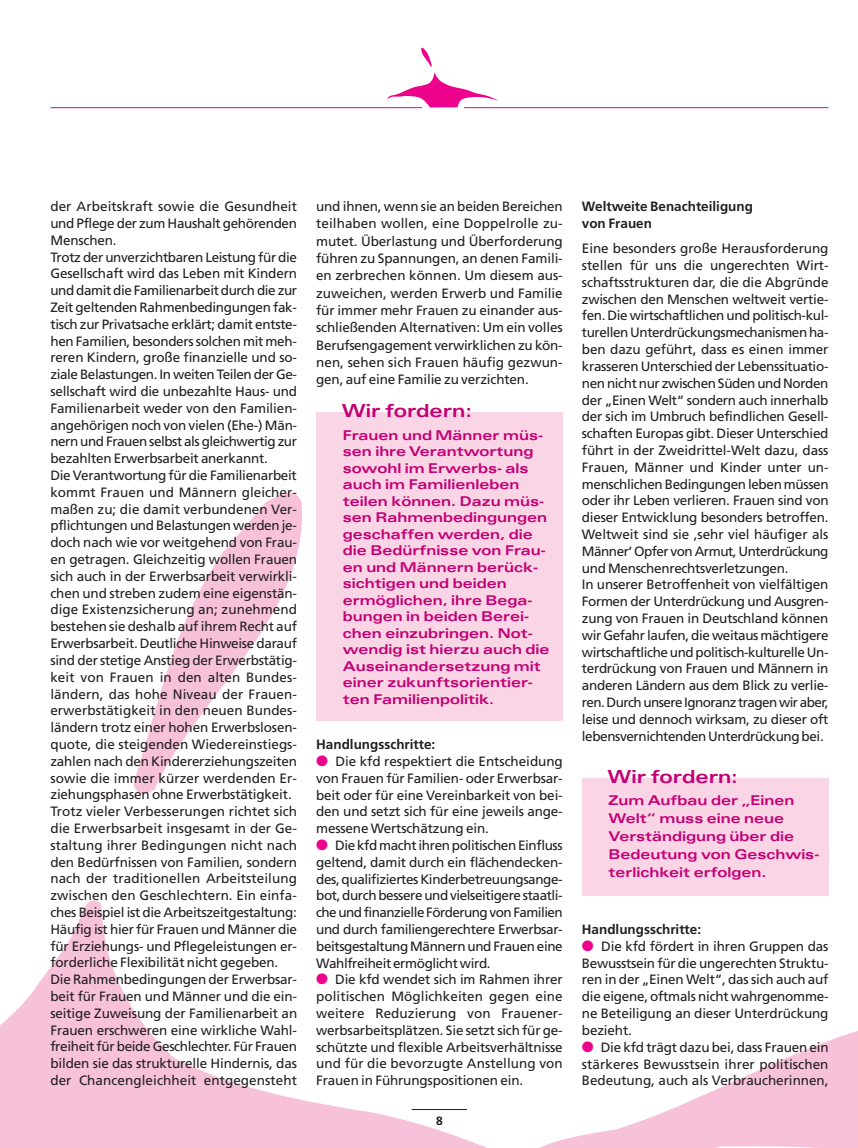
<style>
.page{position:relative;width:858px;height:1148px;background:#fff}
.page>*{position:absolute;margin:0;border:0;box-sizing:border-box;transform-origin:0 0}
.t1{font:700 expanded 18px "Univers";color:#c30175}
.t2{font:13.5px/16.8px "Frutiger";letter-spacing:-.01em;color:#231f20;text-align:justify}
.t3{font:700 expanded 13.5px/16.5px "Univers";color:#c30175}
.t4{font:700 13.5px/16.8px "Frutiger";color:#231f20}
.t5{font:700 12px "Frutiger";color:#231f20}
.s1{color:#ed028c}
</style>
<div class="page">
<svg style="left:133px;top:493px;width:169px;height:301px"></svg>
<svg style="left:0;top:900px;width:485px;height:247px"></svg>
<svg style="left:542px;top:895px;width:316px;height:252px"></svg>
<hr style="left:50px;top:107px;width:779px;height:1px;background:#ed028c">
<div style="left:423px;top:104px;width:41px;height:12px;background:#fff"></div>
<svg style="left:421px;top:47px;width:11px;height:20px"></svg>
<svg style="left:387px;top:73px;width:111px;height:34px"></svg>
<hr style="left:412px;top:1109px;width:55px;height:1px;background:#231f20">
<div style="left:316px;top:412px;width:247px;height:308px;background:#fad5e5"></div>
<div style="left:582px;top:778px;width:247px;height:117px;background:#fad5e5"></div>
<p class="t2" style="left:50px;top:199px;width:248px;text-align:left">der Arbeitskraft sowie die Gesundheit und Pflege der zum Haushalt gehörenden Menschen.<br>Trotz der unverzichtbaren Leistung für die Gesellschaft wird das Leben mit Kindern und damit die Familienarbeit durch die zur Zeit geltenden Rahmenbedingungen fak&shy;tisch zur Privatsache erklärt; damit entste&shy;hen Familien, besonders solchen mit meh&shy;reren Kindern, große finanzielle und so&shy;ziale Belastungen. In weiten Teilen der Ge&shy;sellschaft wird die unbezahlte Haus- und Familienarbeit weder von den Familien&shy;angehörigen noch von vielen (Ehe-) Män&shy;nern und Frauen selbst als gleichwertig zur bezahlten Erwerbsarbeit anerkannt.<br>Die Verantwortung für die Familienarbeit kommt Frauen und Männern gleicher&shy;maßen zu; die damit verbundenen Ver&shy;pflichtungen und Belastungen werden je&shy;doch nach wie vor weitgehend von Frau&shy;en getragen. Gleichzeitig wollen Frauen sich auch in der Erwerbsarbeit verwirkli&shy;chen und streben zudem eine eigenstän&shy;dige Existenzsicherung an; zunehmend bestehen sie deshalb auf ihrem Recht auf Erwerbsarbeit. Deutliche Hinweise darauf sind der stetige Anstieg der Erwerbstätig&shy;keit von Frauen in den alten Bundes&shy;ländern, das hohe Niveau der Frauen&shy;erwerbstätigkeit in den neuen Bundes&shy;ländern trotz einer hohen Erwerbslosen&shy;quote, die steigenden Wiedereinstiegs&shy;zahlen nach den Kindererziehungszeiten sowie die immer kürzer werdenden Er&shy;ziehungsphasen ohne Erwerbstätigkeit.<br>Trotz vieler Verbesserungen richtet sich die Erwerbsarbeit insgesamt in der Ge&shy;staltung ihrer Bedingungen nicht nach den Bedürfnissen von Familien, sondern nach der traditionellen Arbeitsteilung zwischen den Geschlechtern. Ein einfa&shy;ches Beispiel ist die Arbeitszeitgestaltung:<br>Häufig ist hier für Frauen und Männer die für Erziehungs- und Pflegeleistungen er&shy;forderliche Flexibilität nicht gegeben.<br>Die Rahmenbedingungen der Erwerbsar&shy;beit für Frauen und Männer und die ein&shy;seitige Zuweisung der Familienarbeit an Frauen erschweren eine wirkliche Wahl&shy;freiheit für beide Geschlechter. Für Frauen bilden sie das strukturelle Hindernis, das der Chancengleichheit entgegensteht</p>
<p class="t2" style="left:316px;top:199px;width:248px;line-height:17.2px">und ihnen, wenn sie an beiden Bereichen teilhaben wollen, eine Doppelrolle zu&shy;mutet. Überlastung und Überforderung führen zu Spannungen, an denen Famili&shy;en zerbrechen können. Um diesem aus&shy;zuweichen, werden Erwerb und Familie für immer mehr Frauen zu einander aus&shy;schließenden Alternativen: Um ein volles Berufsengagement verwirklichen zu kön&shy;nen, sehen sich Frauen häufig gezwun&shy;gen, auf eine Familie zu verzichten.</p>
<h1 class="t1" style="left:342px;top:404px;width:132px">Wir fordern:</h1>
<p class="t3" style="left:343px;top:428px;width:208px">Frauen und Männer müs&shy;sen ihre Verantwortung sowohl im Erwerbs- als auch im Familienleben teilen können. Dazu müs&shy;sen Rahmenbedingungen geschaffen werden, die die Bedürfnisse von Frau&shy;en und Männern berück&shy;sichtigen und beiden ermöglichen, ihre Bega&shy;bungen in beiden Berei&shy;chen einzubringen. Not&shy;wendig ist hierzu auch die<br>Auseinandersetzung mit einer zukunftsorientier&shy;ten Familienpolitik.</p>
<p class="t4" style="left:316px;top:737px;width:121px">Handlungsschritte:</p>
<p class="t2" style="left:316px;top:754px;width:248px"><span class="s1">●</span> Die kfd respektiert die Entscheidung von Frauen für Familien- oder Erwerbsar&shy;beit oder für eine Vereinbarkeit von bei&shy;den und setzt sich für eine jeweils ange&shy;messene Wertschätzung ein.</p>
<p class="t2" style="left:316px;top:838px;width:248px"><span class="s1">●</span> Die kfd macht ihren politischen Einfluss geltend, damit durch ein flächendecken&shy;des, qualifiziertes Kinderbetreuungsange&shy;bot, durch bessere und vielseitigere staatli&shy;che und finanzielle Förderung von Familien und durch familiengerechtere Erwerbsar&shy;beitsgestaltung Männern und Frauen eine Wahlfreiheit ermöglicht wird.</p>
<p class="t2" style="left:316px;top:972px;width:248px"><span class="s1">●</span> Die kfd wendet sich im Rahmen ihrer politischen Möglichkeiten gegen eine weitere Reduzierung von Frauener&shy;werbsarbeitsplätzen. Sie setzt sich für ge&shy;schützte und flexible Arbeitsverhältnisse und für die bevorzugte Anstellung von Frauen in Führungspositionen ein.</p>
<p class="t5" style="left:436px;top:1115px;width:8px">8</p>
<p class="t4" style="left:582px;top:199px;width:173px">Weltweite Benachteiligung von Frauen</p>
<p class="t2" style="left:582px;top:241px;width:248px;text-align:left">Eine besonders große Herausforderung stellen für uns die ungerechten Wirt&shy;schaftsstrukturen dar, die die Abgründe zwischen den Menschen weltweit vertie&shy;fen. Die wirtschaftlichen und politisch-kul&shy;turellen Unterdrückungsmechanismen ha&shy;ben dazu geführt, dass es einen immer krasseren Unterschied der Lebenssituatio&shy;nen nicht nur zwischen Süden und Norden der „Einen Welt“ sondern auch innerhalb der sich im Umbruch befindlichen Gesell&shy;schaften Europas gibt. Dieser Unterschied führt in der Zweidrittel-Welt dazu, dass Frauen, Männer und Kinder unter un&shy;menschlichen Bedingungen leben müssen oder ihr Leben verlieren. Frauen sind von dieser Entwicklung besonders betroffen.<br>Weltweit sind sie ,sehr viel häufiger als Männer‘ Opfer von Armut, Unterdrückung und Menschenrechtsverletzungen.<br>In unserer Betroffenheit von vielfältigen Formen der Unterdrückung und Ausgren&shy;zung von Frauen in Deutschland können wir Gefahr laufen, die weitaus mächtigere wirtschaftliche und politisch-kulturelle Un&shy;terdrückung von Frauen und Männern in anderen Ländern aus dem Blick zu verlie&shy;ren. Durch unsere Ignoranz tragen wir aber, leise und dennoch wirksam, zu dieser oft lebensvernichtenden Unterdrückung bei.</p>
<h1 class="t1" style="left:607px;top:770px;width:132px">Wir fordern:</h1>
<p class="t3" style="left:609px;top:792px;width:212px;line-height:18px">Zum Aufbau der „Einen<br>Welt“ muss eine neue<br>Verständigung über die<br>Bedeutung von Geschwis&shy;terlichkeit erfolgen.</p>
<p class="t4" style="left:582px;top:922px;width:121px">Handlungsschritte:</p>
<p class="t2" style="left:582px;top:938px;width:248px"><span class="s1">●</span> Die kfd fördert in ihren Gruppen das Bewusstsein für die ungerechten Struktu&shy;ren in der „Einen Welt“, das sich auch auf die eigene, oftmals nicht wahrgenomme&shy;ne Beteiligung an dieser Unterdrückung bezieht.</p>
<p class="t2" style="left:582px;top:1039px;width:248px"><span class="s1">●</span> Die kfd trägt dazu bei, dass Frauen ein stärkeres Bewusstsein ihrer politischen Bedeutung, auch als Verbraucherinnen,</p>
</div>
